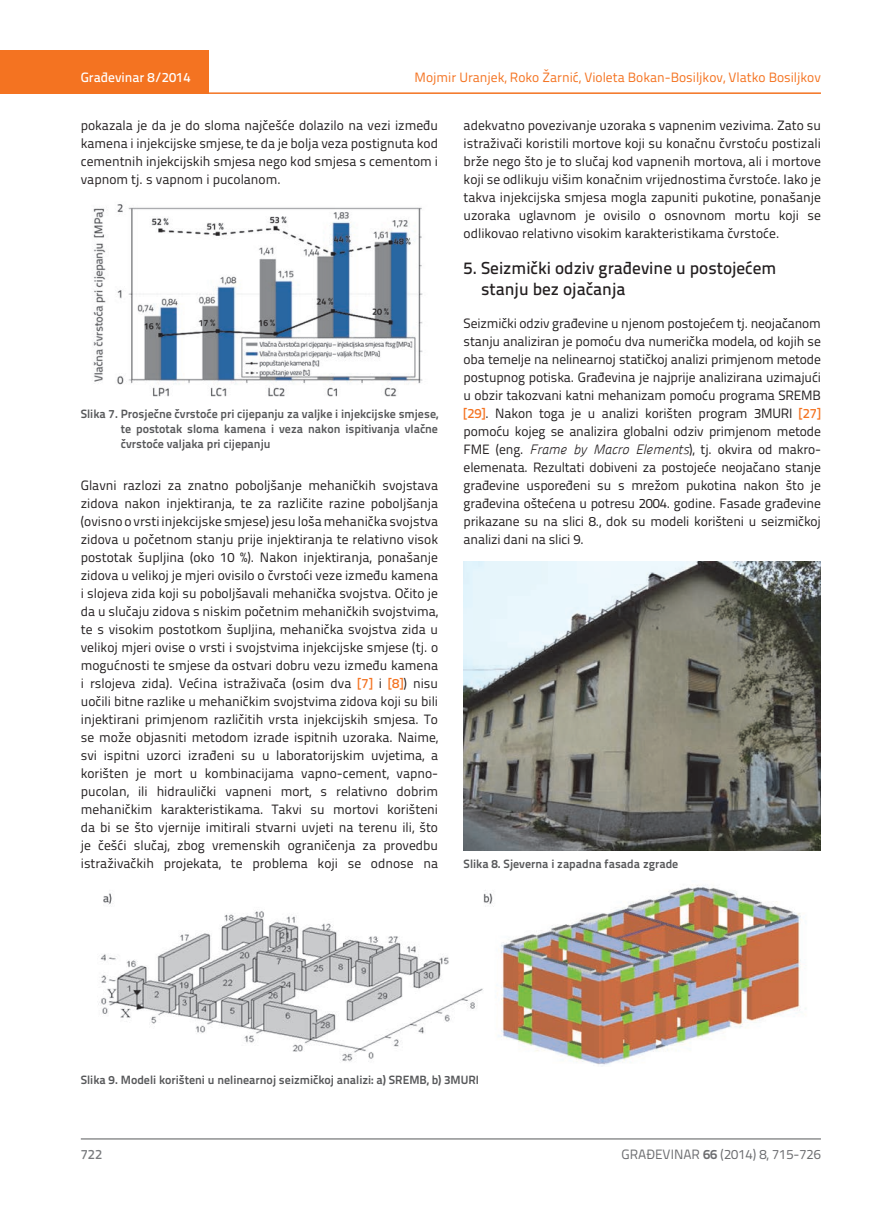
<style>
.page{position:relative;width:872px;height:1212px;background:#fff}
.page>*{position:absolute;margin:0;border:0;box-sizing:border-box;transform-origin:0 0}
.t1{font:500 17.25px/21px "Titillium Text 22 L";color:#231f20}
.t2{font:13.5px/18px "Titillium Text 22 L";color:#231f20;text-align:justify}
.t3{font:13.5px "Titillium Text 22 L";color:#f47321}
.t4{font:13.5px "Titillium Text 22 L";color:#6c6d70}
.t5{font:500 13.5px "Titillium Text 22 L";color:#fff}
.t6{font:500 13.5px "Titillium Text 22 L";color:#787a7d}
.t7{font:700 12px/15px "Titillium Text 22 L";color:#57585a;text-align:justify}
.s1{font-weight:500;color:#f47321}
.s2{font-family:"Panefresco 250 wt";font-style:italic}
.s3{font-weight:700}
</style>
<div class="page">
<div style="left:0;top:50px;width:208px;height:44px;background:#f47321"></div>
<hr style="left:0;top:92px;width:821px;height:2px;background:#f47321">
<hr style="left:81px;top:1139px;width:740px;height:1px;background:#57585a">
<img style="left:93px;top:204px;width:330px;height:193px">
<img style="left:463px;top:562px;width:358px;height:288px">
<img style="left:98px;top:885px;width:708px;height:180px">
<p class="t3" style="left:414px;top:68px;width:408px">Mojmir Uranjek, Roko Žarnić, Violeta Bokan-Bosiljkov, Vlatko Bosiljkov</p>
<p class="t2" style="left:81px;top:115px;width:359px">pokazala je da je do sloma najčešće dolazilo na vezi između kamena i injekcijske smjese, te da je bolja veza postignuta kod cementnih injekcijskih smjesa nego kod smjesa s cementom i vapnom tj. s vapnom i pucolanom.</p>
<p class="t5" style="left:81px;top:67px;width:111px">Građevinar 8/2014</p>
<p class="t2" style="left:463px;top:115px;width:359px">adekvatno povezivanje uzoraka s vapnenim vezivima. Zato su istraživači koristili mortove koji su konačnu čvrstoću postizali brže nego što je to slučaj kod vapnenih mortova, ali i mortove koji se odlikuju višim konačnim vrijednostima čvrstoće. Iako je takva injekcijska smjesa mogla zapuniti pukotine, ponašanje uzoraka uglavnom je ovisilo o osnovnom mortu koji se odlikovao relativno visokim karakteristikama čvrstoće.</p>
<p class="t1" style="left:481px;top:256px;width:297px;text-indent:-17px">5. Seizmički odziv građevine u postojećem stanju bez ojačanja</p>
<p class="t2" style="left:463px;top:313px;width:359px">Seizmički odziv građevine u njenom postojećem tj. neojačanom stanju analiziran je pomoću dva numerička modela, od kojih se oba temelje na nelinearnoj statičkoj analizi primjenom metode postupnog potiska. Građevina je najprije analizirana uzimajući u obzir takozvani katni mehanizam pomoću programa SREMB <span class="s1">[29]</span>. Nakon toga je u analizi korišten program 3MURI <span class="s1">[27] </span>pomoću kojeg se analizira globalni odziv primjenom metode FME (eng. <span class="s2">Frame by Macro Elements</span>), tj. okvira od makro&shy;elemenata. Rezultati dobiveni za postojeće neojačano stanje građevine uspoređeni su s mrežom pukotina nakon što je građevina oštećena u potresu 2004. godine. Fasade građevine prikazane su na slici 8., dok su modeli korišteni u seizmičkoj analizi dani na slici 9.</p>
<p class="t7" style="left:121px;top:405px;width:319px;text-indent:-40px">Slika 7. Prosječne čvrstoće pri cijepanju za valjke i injekcijske smjese, te postotak sloma kamena i veza nakon ispitivanja vlačne čvrstoće valjaka pri cijepanju</p>
<p class="t2" style="left:81px;top:475px;width:359px">Glavni razlozi za znatno poboljšanje mehaničkih svojstava zidova nakon injektiranja, te za različite razine poboljšanja (ovisno o vrsti injekcijske smjese) jesu loša mehanička svojstva zidova u početnom stanju prije injektiranja te relativno visok postotak šupljina (oko 10 %). Nakon injektiranja, ponašanje zidova u velikoj je mjeri ovisilo o čvrstoći veze između kamena i slojeva zida koji su poboljšavali mehanička svojstva. Očito je da u slučaju zidova s niskim početnim mehaničkih svojstvima, te s visokim postotkom šupljina, mehanička svojstva zida u velikoj mjeri ovise o vrsti i svojstvima injekcijske smjese (tj. o mogućnosti te smjese da ostvari dobru vezu između kamena i rslojeva zida). Većina istraživača (osim dva <span class="s1">[7]</span> i <span class="s1">[8]</span>) nisu uočili bitne razlike u mehaničkim svojstvima zidova koji su bili injektirani primjenom različitih vrsta injekcijskih smjesa. To se može objasniti metodom izrade ispitnih uzoraka. Naime, svi ispitni uzorci izrađeni su u laboratorijskim uvjetima, a korišten je mort u kombinacijama vapno-cement, vapno&shy;pucolan, ili hidraulički vapneni mort, s relativno dobrim mehaničkim karakteristikama. Takvi su mortovi korišteni da bi se što vjernije imitirali stvarni uvjeti na terenu ili, što je češći slučaj, zbog vremenskih ograničenja za provedbu istraživačkih projekata, te problema koji se odnose na</p>
<p class="t7" style="left:463px;top:856px;width:216px">Slika 8. Sjeverna i zapadna fasada zgrade</p>
<p class="t7" style="left:81px;top:1072px;width:400px">Slika 9. Modeli korišteni u nelinearnoj seizmičkoj analizi: a) SREMB, b) 3MURI</p>
<p class="t6" style="left:81px;top:1144px;width:23px">722</p>
<p class="t4" style="left:621px;top:1144px;width:201px">GRAĐEVINAR <span class="s3">66</span> (2014) 8, 715-726</p>
</div>
